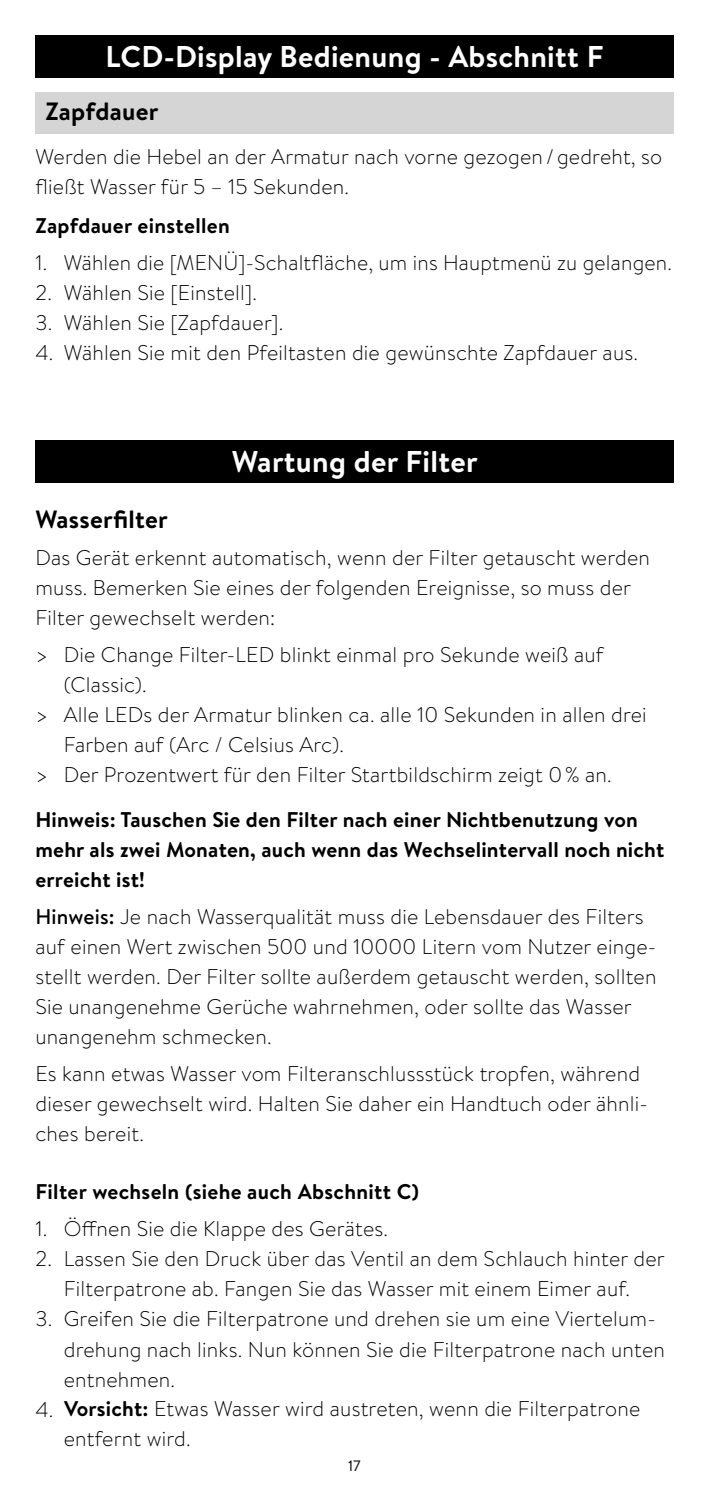
<style>
.page{position:relative;width:709px;height:1489px;background:#fff}
.page>*{position:absolute;margin:0;border:0;box-sizing:border-box;transform-origin:0 0}
.t1{font:700 30px "Brandon Text";letter-spacing:.01em;color:#fff}
.t2{font:700 25px "Brandon Text";letter-spacing:.01em;color:#000}
.t3{font:300 21.25px/30px "Brandon Text";letter-spacing:.01em;color:#000}
.t4{font:700 21.25px/30px "Brandon Text";letter-spacing:.01em;color:#000}
.t5{font:15px "Brandon Text";color:#000}
.s1{font-weight:500}
.s2{font-weight:700}
</style>
<div class="page">
<div style="left:35px;top:440px;width:638px;height:43px;background:#000"></div>
<div style="left:35px;top:92px;width:638px;height:42px;background:#d5d5d5"></div>
<div style="left:35px;top:35px;width:638px;height:43px;background:#000"></div>
<h1 class="t1" style="left:106px;top:36px;width:499px">LCD-Display Bedienung - Abschnitt F</h1>
<p class="t2" style="left:45px;top:94px;width:114px">Zapfdauer</p>
<p class="t3" style="left:35px;top:141px;width:628px">Werden die Hebel an der Armatur nach vorne gezogen / gedreht, so fließt Wasser für 5 – 15 Sekunden.</p>
<p class="t4" style="left:35px;top:210px;width:196px">Zapfdauer einstellen</p>
<p class="t3" style="left:35px;top:247px;width:638px">1. Wählen die [MENÜ]-Schaltfläche, um ins Hauptmenü zu gelangen.</p>
<p class="t3" style="left:35px;top:277px;width:223px">2. Wählen Sie [Einstell].</p>
<p class="t3" style="left:35px;top:307px;width:249px">3. Wählen Sie [Zapfdauer].</p>
<p class="t3" style="left:35px;top:337px;width:604px">4. Wählen Sie mit den Pfeiltasten die gewünschte Zapfdauer aus.</p>
<h1 class="t1" style="left:232px;top:441px;width:247px">Wartung der Filter</h1>
<p class="t2" style="left:35px;top:502px;width:134px">Wasserfilter</p>
<p class="t3" style="left:35px;top:542px;width:616px">Das Gerät erkennt automatisch, wenn der Filter getauscht werden muss. Bemerken Sie eines der folgenden Ereignisse, so muss der<br>Filter gewechselt werden:</p>
<p class="t3" style="left:35px;top:639px;width:570px">&gt; Die Change Filter-LED blinkt einmal pro Sekunde weiß auf</p>
<p class="t3" style="left:64px;top:669px;width:85px">(Classic).</p>
<p class="t3" style="left:35px;top:699px;width:613px">&gt; Alle LEDs der Armatur blinken ca. alle 10 Sekunden in allen drei</p>
<p class="t3" style="left:64px;top:729px;width:282px">Farben auf (Arc / Celsius Arc).</p>
<p class="t3" style="left:35px;top:759px;width:578px">&gt; Der Prozentwert für den Filter Startbildschirm zeigt 0% an.</p>
<p class="t4" style="left:35px;top:803px;width:630px">Hinweis: Tauschen Sie den Filter nach einer Nichtbenutzung von mehr als zwei Monaten, auch wenn das Wechselintervall noch nicht erreicht ist!</p>
<p class="t3" style="left:35px;top:900px;width:622px"><span class="s1">Hinweis:</span> Je nach Wasserqualität muss die Lebensdauer des Filters auf einen Wert zwischen 500 und 10000 Litern vom Nutzer einge&shy;stellt werden. Der Filter sollte außerdem getauscht werden, sollten Sie unangenehme Gerüche wahrnehmen, oder sollte das Wasser unangenehm schmecken.</p>
<p class="t3" style="left:35px;top:1057px;width:614px">Es kann etwas Wasser vom Filteranschlussstück tropfen, während dieser gewechselt wird. Halten Sie daher ein Handtuch oder ähnli&shy;ches bereit.</p>
<p class="t4" style="left:35px;top:1176px;width:385px">Filter wechseln (siehe auch Abschnitt C)</p>
<p class="t3" style="left:35px;top:1213px;width:354px">1. Öffnen Sie die Klappe des Gerätes.</p>
<p class="t3" style="left:35px;top:1243px;width:631px;text-align:center">2. Lassen Sie den Druck über das Ventil an dem Schlauch hinter der<br>Filterpatrone ab. Fangen Sie das Wasser mit einem Eimer auf.</p>
<p class="t3" style="left:64px;top:1303px;width:602px;text-indent:-28px">3. Greifen Sie die Filterpatrone und drehen sie um eine Viertelum&shy;drehung nach links. Nun können Sie die Filterpatrone nach unten entnehmen.</p>
<p class="t3" style="left:64px;top:1393px;width:578px;text-indent:-28px">4. <span class="s2">Vorsicht:</span> Etwas Wasser wird austreten, wenn die Filterpatrone entfernt wird.</p>
<p class="t5" style="left:348px;top:1455px;width:14px">17</p>
</div>
